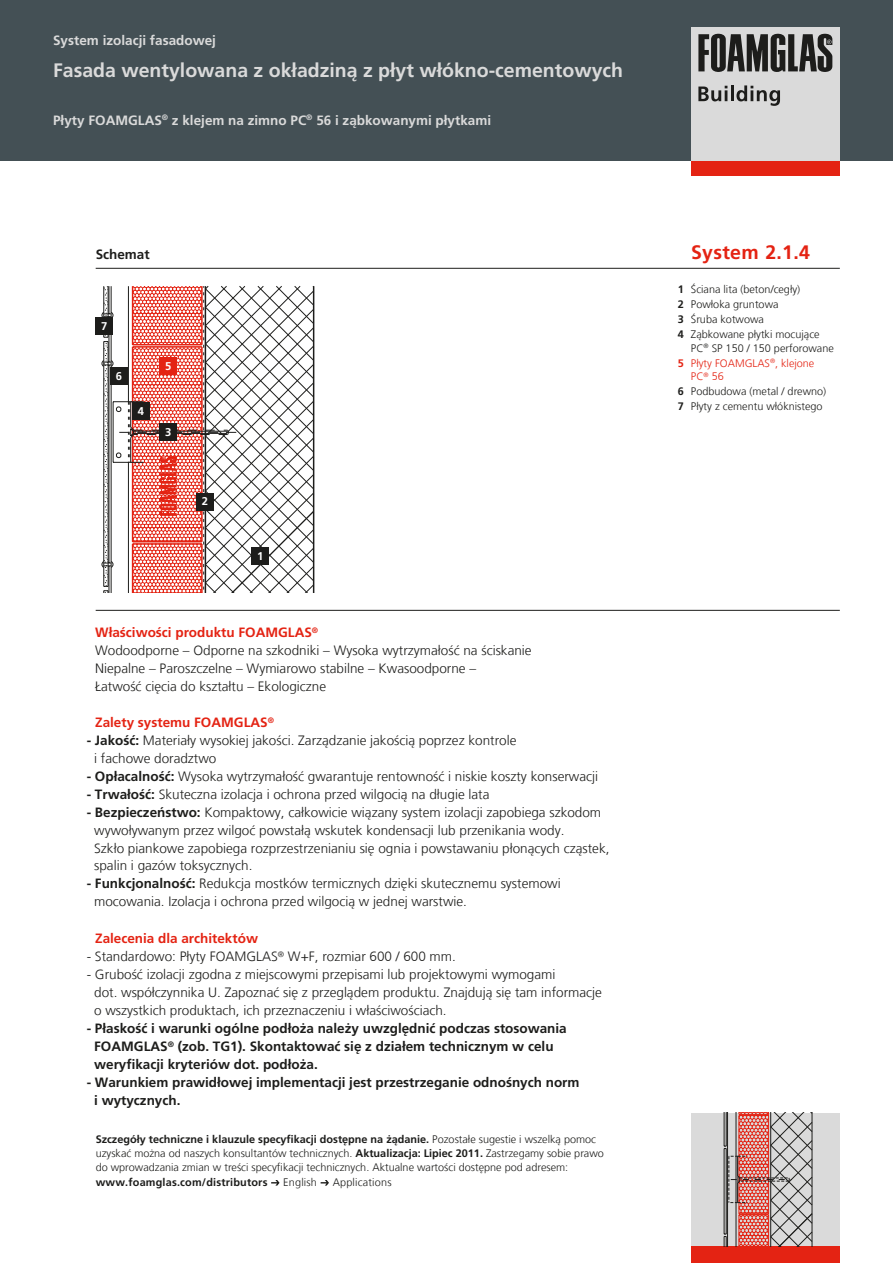
<style>
.page{position:relative;width:893px;height:1263px;background:#fff}
.page>*{position:absolute;margin:0;border:0;box-sizing:border-box;transform-origin:0 0}
.t1{font:700 19.5px "Frutiger LT Com";color:#dadada}
.t2{font:700 19.5px "Frutiger LT Com";letter-spacing:.015em;color:#e42313}
.t3{font:300 13.5px/18px "Frutiger LT Com";color:#1d1d1b}
.t4{font:700 13.5px/18px "Frutiger LT Com";color:#1d1d1b}
.t5{font:700 13.5px "Frutiger LT Com";color:#dadada}
.t6{font:700 13.5px "Frutiger LT Com";color:#e42313}
.t7{font:700 11.25px "Frutiger LT Com";color:#fff}
.t8{font:300 10.8px/15px "Frutiger LT Com";color:#1d1d1b}
.t9{font:700 10.8px/15px "Frutiger LT Com";letter-spacing:.015em;color:#1d1d1b;text-align:justify}
.t10{font:700 10.8px "Frutiger LT Com";color:#e42313}
.s1{font-weight:700;color:#e42313}
.s2{font-weight:700}
.s3{color:#e42313}
</style>
<div class="page">
<div style="left:0;top:0;width:893px;height:161px;background:#445055"></div>
<div style="left:691px;top:27px;width:149px;height:134px;background:#dadada"></div>
<div style="left:691px;top:161px;width:149px;height:15px;background:#e42313"></div>
<svg style="left:698px;top:34px;width:134px;height:38px"></svg>
<svg style="left:698px;top:86px;width:29px;height:15px"></svg>
<hr style="left:731px;top:85px;width:3px;height:16px;background:#1d1d1b">
<svg style="left:736px;top:85px;width:44px;height:21px"></svg>
<div style="left:691px;top:1113px;width:149px;height:133px;background:#dadada"></div>
<svg style="left:101px;top:286px;width:213px;height:306px"></svg>
<div style="left:252px;top:547px;width:17px;height:17px;background:#1d1d1b"></div>
<div style="left:196px;top:493px;width:17px;height:17px;background:#1d1d1b"></div>
<div style="left:160px;top:358px;width:17px;height:17px;background:#e42313"></div>
<div style="left:111px;top:368px;width:17px;height:17px;background:#1d1d1b"></div>
<div style="left:132px;top:402px;width:17px;height:17px;background:#1d1d1b"></div>
<div style="left:160px;top:424px;width:17px;height:17px;background:#1d1d1b"></div>
<div style="left:96px;top:318px;width:17px;height:17px;background:#1d1d1b"></div>
<div style="left:691px;top:1246px;width:149px;height:17px;background:#e42313"></div>
<hr style="left:96px;top:268px;width:744px;height:1px;background:#1d1d1b">
<hr style="left:96px;top:610px;width:744px;height:1px;background:#1d1d1b">
<svg style="left:724px;top:1113px;width:89px;height:133px"></svg>
<svg style="left:271px;top:1180px;width:9px;height:5px"></svg>
<svg style="left:321px;top:1180px;width:8px;height:5px"></svg>
<p class="t5" style="left:53px;top:32px;width:164px">System izolacji fasadowej</p>
<h1 class="t1" style="left:53px;top:59px;width:571px">Fasada wentylowana z okładziną z płyt włókno-cementowych</h1>
<p class="t5" style="left:53px;top:112px;width:439px">Płyty FOAMGLAS<sup>®</sup> z klejem na zimno PC<sup>®</sup> 56 i ząbkowanymi płytkami</p>
<p class="t4" style="left:96px;top:245px;width:56px">Schemat</p>
<p class="t7" style="left:101px;top:320px;width:8px">7</p>
<p class="t7" style="left:116px;top:370px;width:8px">6</p>
<p class="t7" style="left:138px;top:404px;width:8px">4</p>
<p class="t7" style="left:165px;top:360px;width:8px">5</p>
<p class="t7" style="left:165px;top:426px;width:8px">3</p>
<p class="t7" style="left:202px;top:495px;width:8px">2</p>
<p class="t7" style="left:257px;top:549px;width:8px">1</p>
<p class="t3" style="left:95px;top:623px;width:438px"><span class="s1">Właściwości produktu FOAMGLAS</span><sup>®<br></sup>Wodoodporne – Odporne na szkodniki – Wysoka wytrzymałość na ściskanie Niepalne – Paroszczelne – Wymiarowo stabilne – Kwasoodporne –<br>Łatwość cięcia do kształtu – Ekologiczne</p>
<p class="t6" style="left:95px;top:714px;width:180px">Zalety systemu FOAMGLAS<sup>®</sup></p>
<p class="t3" style="left:94px;top:731px;width:424px;text-indent:-8px"><span class="s2">- Jakość:</span> Materiały wysokiej jakości. Zarządzanie jakością poprzez kontrole i fachowe doradztwo</p>
<p class="t3" style="left:87px;top:767px;width:513px"><span class="s2">- Opłacalność:</span> Wysoka wytrzymałość gwarantuje rentowność i niskie koszty konserwacji</p>
<p class="t3" style="left:87px;top:785px;width:404px"><span class="s2">- Trwałość:</span> Skuteczna izolacja i ochrona przed wilgocią na długie lata</p>
<p class="t3" style="left:94px;top:803px;width:517px;text-indent:-8px"><span class="s2">- Bezpieczeństwo:</span> Kompaktowy, całkowicie wiązany system izolacji zapobiega szkodom wywoływanym przez wilgoć powstałą wskutek kondensacji lub przenikania wody.<br>Szkło piankowe zapobiega rozprzestrzenianiu się ognia i powstawaniu płonących cząstek,</p>
<p class="t3" style="left:94px;top:856px;width:160px">spalin i gazów toksycznych.</p>
<p class="t3" style="left:94px;top:874px;width:468px;text-indent:-8px"><span class="s2">- Funkcjonalność:</span> Redukcja mostków termicznych dzięki skutecznemu systemowi mocowania. Izolacja i ochrona przed wilgocią w jednej warstwie.</p>
<p class="t6" style="left:95px;top:930px;width:164px">Zalecenia dla architektów</p>
<p class="t3" style="left:87px;top:947px;width:371px">- Standardowo: Płyty FOAMGLAS<sup>®</sup> W+F, rozmiar 600 / 600 mm.</p>
<p class="t3" style="left:94px;top:965px;width:509px;text-indent:-8px">- Grubość izolacji zgodna z miejscowymi przepisami lub projektowymi wymogami<br>dot. współczynnika U. Zapoznać się z przeglądem produktu. Znajdują się tam informacje o wszystkich produktach, ich przeznaczeniu i właściwościach.</p>
<p class="t4" style="left:94px;top:1019px;width:474px;text-indent:-8px">- Płaskość i warunki ogólne podłoża należy uwzględnić podczas stosowania<br>FOAMGLAS<sup>®</sup> (zob. TG1). Skontaktować się z działem technicznym w celu weryfikacji kryteriów dot. podłoża.</p>
<p class="t4" style="left:94px;top:1073px;width:487px;text-indent:-8px">- Warunkiem prawidłowej implementacji jest przestrzeganie odnośnych norm i wytycznych.</p>
<p class="t8" style="left:96px;top:1132px;width:510px;line-height:14.2px"><span class="s2">Szczegóły techniczne i klauzule specyfikacji dostępne na żądanie.</span> Pozostałe sugestie i wszelką pomoc uzyskać można od naszych konsultantów technicznych. <span class="s2">Aktualizacja: Lipiec 2011.</span> Zastrzegamy sobie prawo do wprowadzania zmian w treści specyfikacji technicznych. Aktualne wartości dostępne pod adresem:</p>
<p class="t9" style="left:96px;top:1174px;width:173px">www.foamglas.com/distributors</p>
<p class="t8" style="left:283px;top:1174px;width:35px">English</p>
<p class="t8" style="left:333px;top:1174px;width:60px">Applications</p>
<h1 class="t2" style="left:691px;top:241px;width:121px">System 2.1.4</h1>
<p class="t8" style="left:691px;top:282px;width:130px">Ściana lita (beton/cegły)<br>Powłoka gruntowa<br>Śruba kotwowa<br>Ząbkowane płytki mocujące</p>
<p class="t8" style="left:691px;top:341px;width:144px">PC<sup>®</sup> SP 150 / 150 perforowane<br><span class="s3">Płyty FOAMGLAS</span><sup>®</sup><span class="s3">, klejone</span></p>
<p class="t8" style="left:691px;top:369px;width:137px"><span class="s3">PC</span><sup>®</sup> <span class="s3">56<br></span>Podbudowa (metal / drewno)<br>Płyty z cementu włóknistego</p>
<p class="t9" style="left:678px;top:282px;width:8px">1<br>2<br>3<br>4</p>
<p class="t10" style="left:678px;top:357px;width:8px">5</p>
<p class="t9" style="left:678px;top:384px;width:8px">6<br>7</p>
</div>
